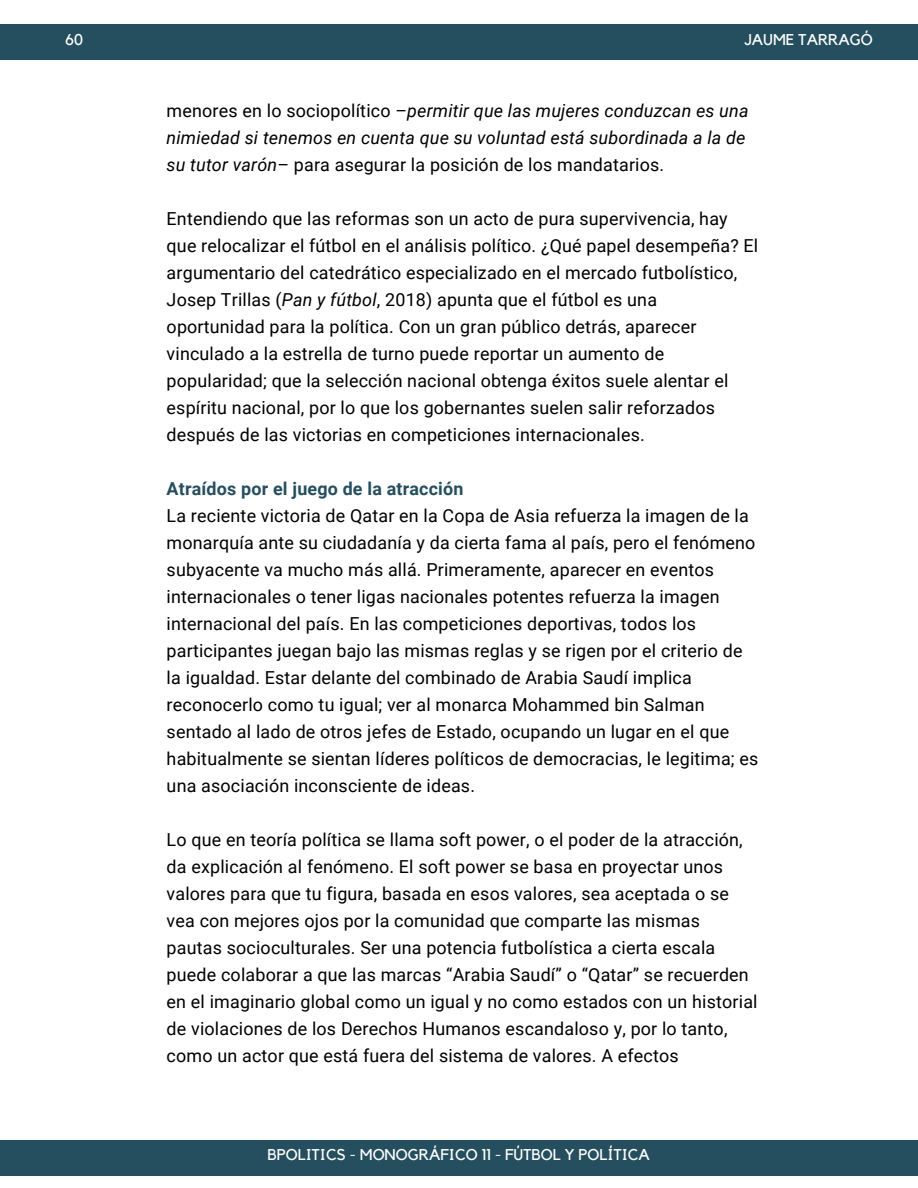
<style>
.page{position:relative;width:918px;height:1188px;background:#fff}
.page>*{position:absolute;margin:0;border:0;box-sizing:border-box;transform-origin:0 0}
.t1{font:17.85px/27px "Roboto";letter-spacing:.01em;color:#000}
.t2{font:italic 17.85px/27px "Roboto";letter-spacing:.01em;color:#000}
.t3{font:700 17.85px "Roboto";letter-spacing:.01em;color:#254f5e}
.t4{font:15.6px "Kollektif";color:#fff}
.s1{font-style:normal}
.s2{font-style:italic}
</style>
<div class="page">
<div style="left:0;top:24px;width:918px;height:35px;background:#254f5e"></div>
<div style="left:0;top:1140px;width:918px;height:35px;background:#254f5e"></div>
<p class="t4" style="left:65px;top:33px;width:19px">60</p>
<p class="t4" style="left:744px;top:32px;width:130px">JAUME TARRAGÓ</p>
<p class="t2" style="left:167px;top:97px;width:583px"><span class="s1">menores en lo sociopolítico –</span>permitir que las mujeres conduzcan es una nimiedad si tenemos en cuenta que su voluntad está subordinada a la de su tutor varón<span class="s1">– para asegurar la posición de los mandatarios.</span></p>
<p class="t1" style="left:167px;top:205px;width:593px">Entendiendo que las reformas son un acto de pura supervivencia, hay que relocalizar el fútbol en el análisis político. ¿Qué papel desempeña? El argumentario del catedrático especializado en el mercado futbolístico, Josep Trillas (<span class="s2">Pan y fútbol</span>, 2018) apunta que el fútbol es una oportunidad para la política. Con un gran público detrás, aparecer vinculado a la estrella de turno puede reportar un aumento de popularidad; que la selección nacional obtenga éxitos suele alentar el espíritu nacional, por lo que los gobernantes suelen salir reforzados después de las victorias en competiciones internacionales.</p>
<p class="t3" style="left:167px;top:478px;width:298px">Atraídos por el juego de la atracción</p>
<p class="t1" style="left:167px;top:502px;width:593px">La reciente victoria de Qatar en la Copa de Asia refuerza la imagen de la monarquía ante su ciudadanía y da cierta fama al país, pero el fenómeno subyacente va mucho más allá. Primeramente, aparecer en eventos internacionales o tener ligas nacionales potentes refuerza la imagen internacional del país. En las competiciones deportivas, todos los participantes juegan bajo las mismas reglas y se rigen por el criterio de la igualdad. Estar delante del combinado de Arabia Saudí implica reconocerlo como tu igual; ver al monarca Mohammed bin Salman sentado al lado de otros jefes de Estado, ocupando un lugar en el que habitualmente se sientan líderes políticos de democracias, le legitima; es una asociación inconsciente de ideas.</p>
<p class="t1" style="left:167px;top:826px;width:592px">Lo que en teoría política se llama soft power, o el poder de la atracción, da explicación al fenómeno. El soft power se basa en proyectar unos valores para que tu figura, basada en esos valores, sea aceptada o se vea con mejores ojos por la comunidad que comparte las mismas pautas socioculturales. Ser una potencia futbolística a cierta escala puede colaborar a que las marcas “Arabia Saudí” o “Qatar” se recuerden en el imaginario global como un igual y no como estados con un historial de violaciones de los Derechos Humanos escandaloso y, por lo tanto, como un actor que está fuera del sistema de valores. A efectos</p>
<p class="t4" style="left:267px;top:1147px;width:384px">BPOLITICS - MONOGRÁFICO 11 - FÚTBOL Y POLÍTICA</p>
</div>
